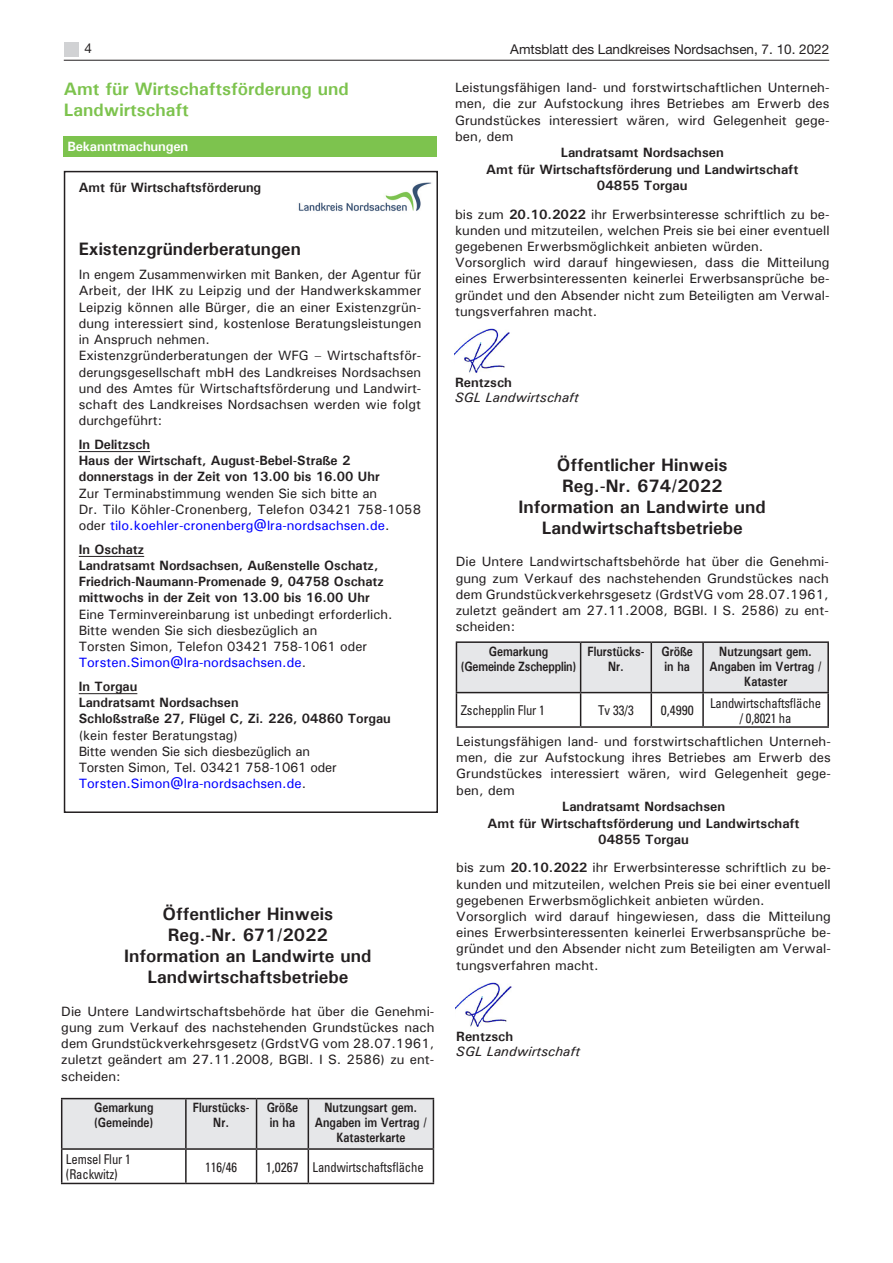
<style>
.page{position:relative;width:893px;height:1263px;background:#fff}
.page>*{position:absolute;margin:0;border:0;box-sizing:border-box;transform-origin:0 0}
.t1{font:700 18px/21px "Univers";color:#231f20;text-align:center}
.t2{font:700 18px/21px "Univers";color:#7dc34e}
.t3{font:13.5px/16.2px "Univers";color:#231f20}
.t4{font:700 13.5px/16.2px "Univers";color:#231f20}
.t5{font:700 13.5px/15px "Univers";color:#231f20;text-align:center;scale:.83 1}
.t6{font:condensed 13.5px/15px "Univers";letter-spacing:-.01em;color:#231f20;scale:.94 1}
.t7{font:13.5px "Helvetica Neue";color:#231f20}
.t8{font:italic 13.5px "Univers";color:#231f20}
.t9{font:condensed 13.5px "Univers";letter-spacing:-.01em;color:#231f20}
.t10{font:700 13.5px "Univers";letter-spacing:-.01em;color:#fff}
.t11{font:condensed 13.5px "Univers";letter-spacing:-.01em;color:#231f20;scale:.95 1}
.s1{color:#00f}
.s2{font-weight:700}
</style>
<div class="page">
<hr style="left:64px;top:60px;width:765px;height:1px;background:#231f20">
<div style="left:64px;top:43px;width:15px;height:14px;background:#d1d2d4"></div>
<div style="left:62px;top:1099px;width:371px;height:49px;background:#e6e7e9"></div>
<hr style="left:61px;top:1098px;width:125px;height:1px;background:#231f20">
<hr style="left:61px;top:1099px;width:1px;height:49px;background:#231f20">
<hr style="left:186px;top:1098px;width:71px;height:1px;background:#231f20">
<hr style="left:185px;top:1099px;width:2px;height:49px;background:#231f20">
<hr style="left:257px;top:1098px;width:51px;height:1px;background:#231f20">
<hr style="left:256px;top:1099px;width:1px;height:49px;background:#231f20">
<hr style="left:308px;top:1098px;width:126px;height:1px;background:#231f20">
<hr style="left:308px;top:1099px;width:1px;height:49px;background:#231f20">
<hr style="left:433px;top:1099px;width:1px;height:49px;background:#231f20">
<hr style="left:61px;top:1148px;width:125px;height:2px;background:#231f20">
<hr style="left:61px;top:1150px;width:1px;height:33px;background:#231f20">
<hr style="left:186px;top:1148px;width:71px;height:2px;background:#231f20">
<hr style="left:185px;top:1150px;width:2px;height:33px;background:#231f20">
<hr style="left:257px;top:1148px;width:51px;height:2px;background:#231f20">
<hr style="left:256px;top:1150px;width:1px;height:33px;background:#231f20">
<hr style="left:308px;top:1148px;width:126px;height:2px;background:#231f20">
<hr style="left:308px;top:1150px;width:1px;height:33px;background:#231f20">
<hr style="left:433px;top:1150px;width:1px;height:33px;background:#231f20">
<hr style="left:61px;top:1183px;width:125px;height:1px;background:#231f20">
<hr style="left:186px;top:1183px;width:71px;height:1px;background:#231f20">
<hr style="left:257px;top:1183px;width:51px;height:1px;background:#231f20">
<hr style="left:308px;top:1183px;width:126px;height:1px;background:#231f20">
<img style="left:454px;top:328px;width:56px;height:45px">
<div style="left:63px;top:136px;width:374px;height:21px;background:#7dc34e"></div>
<img style="left:298px;top:182px;width:134px;height:30px">
<div style="left:64px;top:171px;width:374px;height:642px;border:2px solid #231f20"></div>
<hr style="left:79px;top:451px;width:71px;height:1px;background:#231f20">
<hr style="left:79px;top:556px;width:65px;height:1px;background:#231f20">
<hr style="left:79px;top:693px;width:58px;height:1px;background:#231f20">
<div style="left:457px;top:643px;width:370px;height:49px;background:#e6e7e9"></div>
<hr style="left:456px;top:641px;width:125px;height:2px;background:#231f20">
<hr style="left:456px;top:643px;width:1px;height:49px;background:#231f20">
<hr style="left:581px;top:641px;width:70px;height:2px;background:#231f20">
<hr style="left:580px;top:643px;width:1px;height:49px;background:#231f20">
<hr style="left:651px;top:641px;width:52px;height:2px;background:#231f20">
<hr style="left:651px;top:643px;width:1px;height:49px;background:#231f20">
<hr style="left:703px;top:641px;width:126px;height:2px;background:#231f20">
<hr style="left:702px;top:643px;width:2px;height:49px;background:#231f20">
<hr style="left:827px;top:643px;width:2px;height:49px;background:#231f20">
<hr style="left:456px;top:692px;width:125px;height:1px;background:#231f20">
<hr style="left:456px;top:693px;width:1px;height:33px;background:#231f20">
<hr style="left:581px;top:692px;width:70px;height:1px;background:#231f20">
<hr style="left:580px;top:693px;width:1px;height:33px;background:#231f20">
<hr style="left:651px;top:692px;width:52px;height:1px;background:#231f20">
<hr style="left:651px;top:693px;width:1px;height:33px;background:#231f20">
<hr style="left:703px;top:692px;width:126px;height:1px;background:#231f20">
<hr style="left:702px;top:693px;width:2px;height:33px;background:#231f20">
<hr style="left:827px;top:693px;width:2px;height:33px;background:#231f20">
<hr style="left:456px;top:726px;width:125px;height:2px;background:#231f20">
<hr style="left:581px;top:726px;width:70px;height:2px;background:#231f20">
<hr style="left:651px;top:726px;width:52px;height:2px;background:#231f20">
<hr style="left:703px;top:726px;width:126px;height:2px;background:#231f20">
<img style="left:456px;top:982px;width:56px;height:45px">
<p class="t7" style="left:85px;top:40px;width:9px">4</p>
<p class="t7" style="left:510px;top:41px;width:320px">Amtsblatt des Landkreises Nordsachsen, 7. 10. 2022</p>
<h1 class="t2" style="left:64px;top:78px;width:287px">Amt für Wirtschaftsförderung und<br>Landwirtschaft</h1>
<p class="t10" style="left:67px;top:138px;width:122px">Bekanntmachungen</p>
<p class="t4" style="left:79px;top:180px;width:184px">Amt für Wirtschaftsförderung</p>
<h1 class="t1" style="left:79px;top:239px;width:224px">Existenzgründerberatungen</h1>
<p class="t3" style="left:79px;top:266px;width:344px">In engem Zusammenwirken mit Banken, der Agentur für Arbeit, der IHK zu Leipzig und der Handwerkskammer Leipzig können alle Bürger, die an einer Existenzgrün&shy;dung interessiert sind, kostenlose Beratungsleistungen in Anspruch nehmen.<br>Existenzgründerberatungen der WFG – Wirtschaftsför&shy;derungsgesellschaft mbH des Landkreises Nordsachsen und des Amtes für Wirtschaftsförderung und Landwirt&shy;schaft des Landkreises Nordsachsen werden wie folgt durchgeführt:</p>
<p class="t4" style="left:79px;top:436px;width:302px">In Delitzsch<br>Haus der Wirtschaft, August-Bebel-Straße 2 donnerstags in der Zeit von 13.00 bis 16.00 Uhr</p>
<p class="t3" style="left:79px;top:485px;width:344px">Zur Terminabstimmung wenden Sie sich bitte an<br>Dr. Tilo Köhler-Cronenberg, Telefon 03421 758-1058 oder <span class="s1">tilo.koehler-cronenberg@lra-nordsachsen.de</span>.</p>
<p class="t4" style="left:79px;top:541px;width:307px">In Oschatz<br>Landratsamt Nordsachsen, Außenstelle Oschatz, Friedrich-Naumann-Promenade 9, 04758 Oschatz mittwochs in der Zeit von 13.00 bis 16.00 Uhr</p>
<p class="t3" style="left:79px;top:606px;width:315px">Eine Terminvereinbarung ist unbedingt erforderlich.<br>Bitte wenden Sie sich diesbezüglich an<br>Torsten Simon, Telefon 03421 758-1061 oder <span class="s1">Torsten.Simon@lra-nordsachsen.de</span>.</p>
<p class="t4" style="left:79px;top:678px;width:314px">In Torgau<br>Landratsamt Nordsachsen<br>Schloßstraße 27, Flügel C, Zi. 226, 04860 Torgau</p>
<p class="t3" style="left:79px;top:727px;width:260px">(kein fester Beratungstag)<br>Bitte wenden Sie sich diesbezüglich an Torsten Simon, Tel. 03421 758-1061 oder <span class="s1">Torsten.Simon@lra-nordsachsen.de</span>.</p>
<h1 class="t1" style="left:124px;top:903px;width:249px">Öffentlicher Hinweis<br>Reg.-Nr. 671/2022<br>Information an Landwirte und<br>Landwirtschaftsbetriebe</h1>
<p class="t3" style="left:61px;top:1003px;width:375px;text-align:justify">Die Untere Landwirtschaftsbehörde hat über die Genehmi&shy;gung zum Verkauf des nachstehenden Grundstückes nach dem Grundstückverkehrsgesetz (GrdstVG vom 28.07.1961, zuletzt geändert am 27.11.2008, BGBl. I S. 2586) zu ent&shy;scheiden:</p>
<p class="t5" style="left:94px;top:1100px;width:73px;text-align:left">Gemarkung (Gemeinde)</p>
<p class="t5" style="left:193px;top:1100px;width:70px">Flurstücks-<br>Nr.</p>
<p class="t5" style="left:267px;top:1100px;width:40px;text-align:left">Größe in ha</p>
<p class="t5" style="left:315px;top:1100px;width:136px">Nutzungsart gem.<br>Angaben im Vertrag /<br>Katasterkarte</p>
<p class="t6" style="left:66px;top:1151px;width:70px">Lemsel Flur 1 (Rackwitz)</p>
<p class="t11" style="left:205px;top:1158px;width:35px">116/46</p>
<p class="t9" style="left:266px;top:1158px;width:159px">1,0267 Landwirtschaftsfläche</p>
<p class="t3" style="left:455px;top:79px;width:376px;text-align:justify">Leistungsfähigen land- und forstwirtschaftlichen Unterneh&shy;men, die zur Aufstockung ihres Betriebes am Erwerb des Grundstückes interessiert wären, wird Gelegenheit gege&shy;ben, dem</p>
<p class="t4" style="left:486px;top:144px;width:314px;text-align:center">Landratsamt Nordsachsen<br>Amt für Wirtschaftsförderung und Landwirtschaft<br>04855 Torgau</p>
<p class="t3" style="left:455px;top:206px;width:376px">bis zum <span class="s2">20.10.2022</span> ihr Erwerbsinteresse schriftlich zu be&shy;kunden und mitzuteilen, welchen Preis sie bei einer eventuell gegebenen Erwerbsmöglichkeit anbieten würden.<br>Vorsorglich wird darauf hingewiesen, dass die Mitteilung eines Erwerbsinteressenten keinerlei Erwerbsansprüche be&shy;gründet und den Absender nicht zum Beteiligten am Verwal&shy;tungsverfahren macht.</p>
<p class="t4" style="left:455px;top:374px;width:58px">Rentzsch</p>
<p class="t8" style="left:455px;top:389px;width:126px">SGL Landwirtschaft</p>
<h1 class="t1" style="left:519px;top:454px;width:249px">Öffentlicher Hinweis<br>Reg.-Nr. 674/2022<br>Information an Landwirte und<br>Landwirtschaftsbetriebe</h1>
<p class="t3" style="left:456px;top:553px;width:375px;text-align:justify">Die Untere Landwirtschaftsbehörde hat über die Genehmi&shy;gung zum Verkauf des nachstehenden Grundstückes nach dem Grundstückverkehrsgesetz (GrdstVG vom 28.07.1961, zuletzt geändert am 27.11.2008, BGBl. I S. 2586) zu ent&shy;scheiden:</p>
<p class="t5" style="left:461px;top:643px;width:141px">Gemarkung (Gemeinde Zschepplin)</p>
<p class="t5" style="left:587px;top:643px;width:70px">Flurstücks-<br>Nr.</p>
<p class="t5" style="left:661px;top:643px;width:40px;text-align:left">Größe in ha</p>
<p class="t5" style="left:710px;top:643px;width:136px">Nutzungsart gem.<br>Angaben im Vertrag /<br>Kataster</p>
<p class="t6" style="left:461px;top:703px;width:91px">Zschepplin Flur 1</p>
<p class="t11" style="left:598px;top:702px;width:39px">Tv 33/3</p>
<p class="t9" style="left:661px;top:702px;width:34px">0,4990</p>
<p class="t6" style="left:710px;top:695px;width:120px;text-align:center">Landwirtschaftsfläche / 0,8021 ha</p>
<p class="t3" style="left:456px;top:733px;width:376px;text-align:justify">Leistungsfähigen land- und forstwirtschaftlichen Unterneh&shy;men, die zur Aufstockung ihres Betriebes am Erwerb des Grundstückes interessiert wären, wird Gelegenheit gege&shy;ben, dem</p>
<p class="t4" style="left:488px;top:798px;width:314px;text-align:center">Landratsamt Nordsachsen<br>Amt für Wirtschaftsförderung und Landwirtschaft<br>04855 Torgau</p>
<p class="t3" style="left:456px;top:859px;width:376px">bis zum <span class="s2">20.10.2022</span> ihr Erwerbsinteresse schriftlich zu be&shy;kunden und mitzuteilen, welchen Preis sie bei einer eventuell gegebenen Erwerbsmöglichkeit anbieten würden.<br>Vorsorglich wird darauf hingewiesen, dass die Mitteilung eines Erwerbsinteressenten keinerlei Erwerbsansprüche be&shy;gründet und den Absender nicht zum Beteiligten am Verwal&shy;tungsverfahren macht.</p>
<p class="t4" style="left:456px;top:1028px;width:58px">Rentzsch</p>
<p class="t8" style="left:456px;top:1043px;width:126px">SGL Landwirtschaft</p>
</div>
